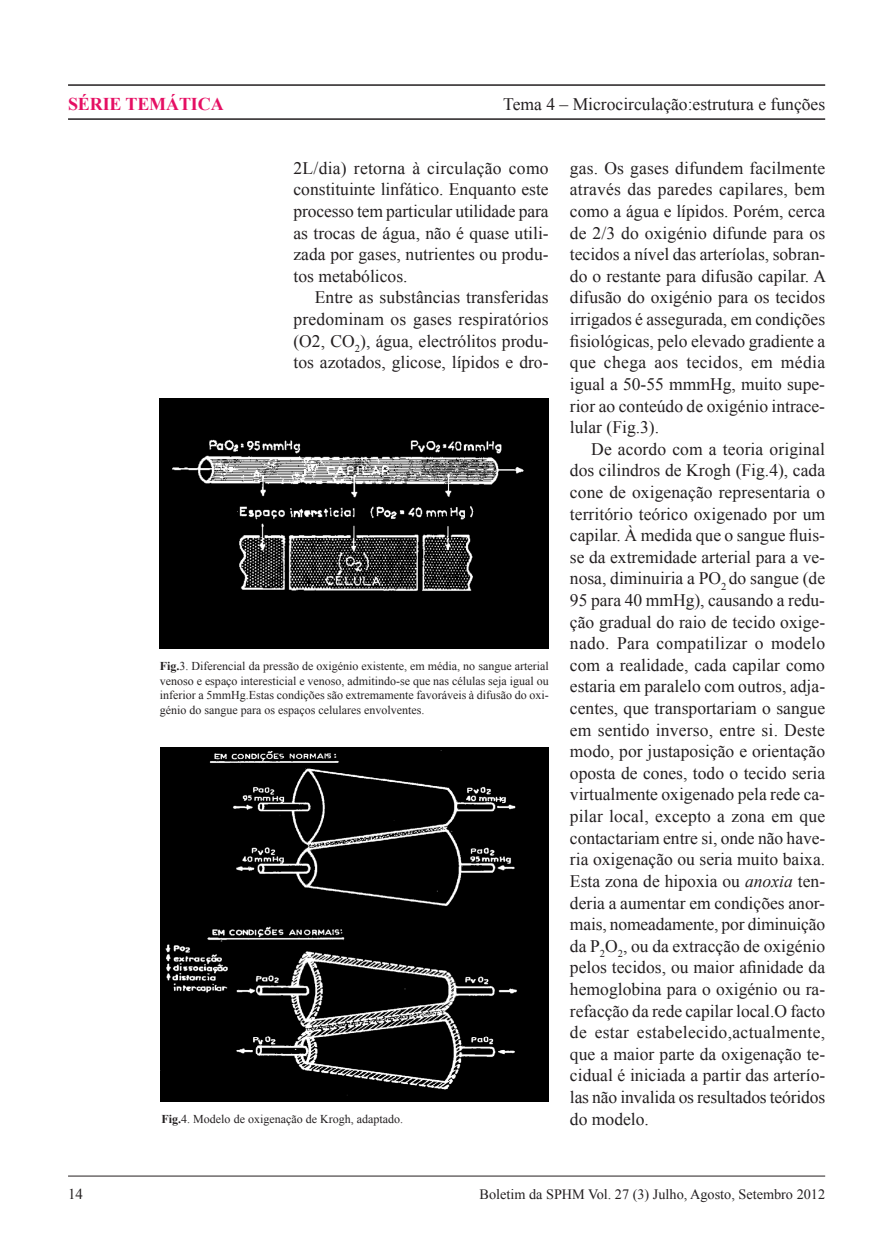
<style>
.page{position:relative;width:889px;height:1242px;background:#fff}
.page>*{position:absolute;margin:0;border:0;box-sizing:border-box;transform-origin:0 0}
.t1{font:700 18px "Times New Roman";letter-spacing:-.005em;color:#e50f63}
.t2{font:17.55px/21.6px "Times New Roman";color:#231f20;text-align:justify}
.t3{font:15px "Times New Roman";color:#231f20}
.t4{font:14.25px "Times New Roman";color:#231f20}
.t5{font:12px/14.4px "Times New Roman";color:#231f20;text-align:justify}
.s1{font-weight:700}
.s2{font-style:italic}
</style>
<div class="page">
<hr style="left:68px;top:1175px;width:757px;height:1px;background:#231f20">
<hr style="left:68px;top:84px;width:757px;height:2px;background:#231f20">
<hr style="left:68px;top:118px;width:757px;height:2px;background:#231f20">
<img style="left:159px;top:398px;width:390px;height:251px">
<img style="left:160px;top:747px;width:389px;height:354px">
<p class="t1" style="left:68px;top:91px;width:157px">SÉRIE TEMÁTICA</p>
<p class="t2" style="left:503px;top:93px;width:323px">Tema 4 – Microcirculação:estrutura e funções</p>
<p class="t2" style="left:293px;top:157px;width:257px">2L/dia) retorna à circulação como constituinte linfático. Enquanto este processo tem particular utilidade para as trocas de água, não é quase utili&shy;zada por gases, nutrientes ou produ&shy;tos metabólicos.</p>
<p class="t2" style="left:293px;top:286px;width:257px;text-indent:21px">Entre as substâncias transferidas predominam os gases respiratórios (O2, CO<sub>2</sub>), água, electrólitos produ&shy;tos azotados, glicose, lípidos e dro-</p>
<p class="t5" style="left:160px;top:659px;width:390px"><span class="s1">Fig.</span>3. Diferencial da pressão de oxigénio existente, em média, no sangue arterial venoso e espaço interesticial e venoso, admitindo-‑ se que nas células seja igual ou inferior a 5mmHg.Estas condições são extremamente favoráveis à difusão do oxi&shy;génio do sangue para os espaços celulares envolventes.</p>
<p class="t5" style="left:162px;top:1111px;width:243px"><span class="s1">Fig.</span>4. Modelo de oxigenação de Krogh, adaptado.</p>
<p class="t2" style="left:570px;top:157px;width:258px">gas. Os gases difundem facilmente através das paredes capilares, bem como a água e lípidos. Porém, cerca de 2/3 do oxigénio difunde para os tecidos a nível das arteríolas, sobran&shy;do o restante para difusão capilar. A difusão do oxigénio para os tecidos irrigados é assegurada, em condições fisiológicas, pelo elevado gradiente a que chega aos tecidos, em média igual a 50-‑ 55 mmmHg, muito supe&shy;rior ao conteúdo de oxigénio intrace&shy;lular (Fig.3).</p>
<p class="t2" style="left:570px;top:438px;width:257px;text-indent:21px">De acordo com a teoria original dos cilindros de Krogh (Fig.4), cada cone de oxigenação representaria o território teórico oxigenado por um capilar. À medida que o sangue fluis&shy;se da extremidade arterial para a ve&shy;nosa, diminuiria a PO<sub>2</sub> do sangue (de 95 para 40 mmHg), causando a redu&shy;ção gradual do raio de tecido oxige&shy;nado. Para compatilizar o modelo com a realidade, cada capilar como estaria em paralelo com outros, adja&shy;centes, que transportariam o sangue em sentido inverso, entre si. Deste modo, por justaposição e orientação oposta de cones, todo o tecido seria virtualmente oxigenado pela rede ca&shy;pilar local, excepto a zona em que contactariam entre si, onde não have&shy;ria oxigenação ou seria muito baixa.<br>Esta zona de hipoxia ou <span class="s2">anoxia</span> ten&shy;deria a aumentar em condições anor&shy;mais, nomeadamente, por diminuição da P<sub>2</sub>O<sub>2</sub>, ou da extracção de oxigénio pelos tecidos, ou maior afinidade da hemoglobina para o oxigénio ou ra&shy;refacção da rede capilar local.O facto de estar estabelecido,actualmente, que a maior parte da oxigenação te&shy;cidual é iniciada a partir das arterío&shy;las não invalida os resultados teóridos do modelo.</p>
<p class="t3" style="left:68px;top:1184px;width:16px">14</p>
<p class="t4" style="left:479px;top:1184px;width:347px">Boletim da SPHM Vol. 27 (3) Julho, Agosto, Setembro 2012</p>
</div>
